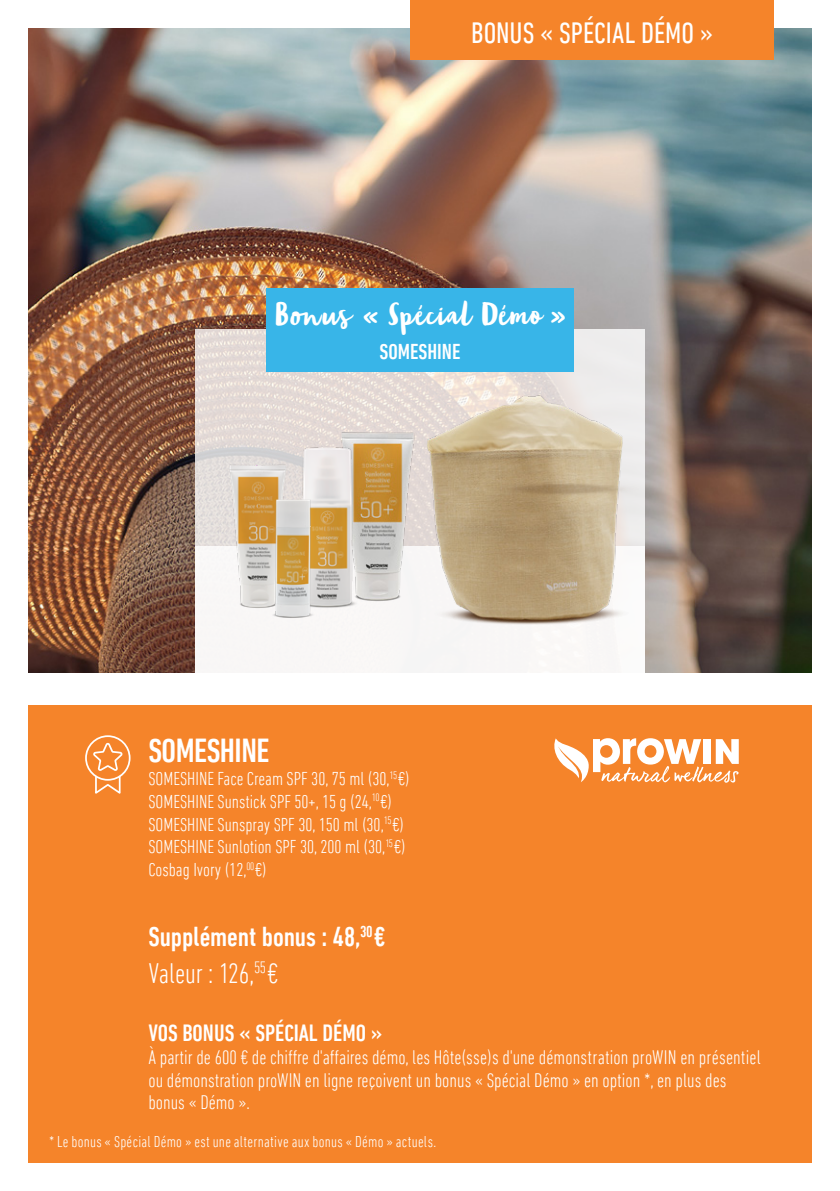
<style>
.page{position:relative;width:840px;height:1191px;background:#fff}
.page>*{position:absolute;margin:0;border:0;box-sizing:border-box;transform-origin:0 0}
.t1{font:500 condensed 34px "DIN Next LT Pro";letter-spacing:-.015em;color:#fff}
.t2{font:condensed 30px "DIN Next LT Pro";color:#fff}
.t3{font:300 condensed 28.8px "DIN Next LT Pro";letter-spacing:-.01em;color:#fff}
.t4{font:500 condensed 28px "DIN Next LT Pro";color:#fff}
.t5{font:25.6px "Blog Script";letter-spacing:.015em;color:#fff}
.t6{font:500 condensed 24px "DIN Next LT Pro";color:#fff}
.t7{font:500 condensed 22px "DIN Next LT Pro";color:#fff}
.t8{font:300 condensed 20px/22.8px "DIN Next LT Pro";color:#fff}
.t9{font:300 condensed 19px/22.8px "DIN Next LT Pro";color:#fff}
.t10{font:300 condensed 16px "DIN Next LT Pro";letter-spacing:.015em;color:#fff}
</style>
<div class="page">
<img style="left:28px;top:28px;width:783px;height:644px">
<div style="left:410px;top:0;width:363px;height:59px;background:#f5842a"></div>
<div style="left:28px;top:704px;width:783px;height:458px;background:#f5842a"></div>
<svg style="left:554px;top:738px;width:184px;height:44px"></svg>
<div style="left:85px;top:735px;width:45px;height:45px;border:5px solid #fff;border-radius:50%"></div>
<div style="left:88px;top:738px;width:40px;height:40px;background:#f5842a;border-radius:50%"></div>
<div style="left:87px;top:737px;width:42px;height:42px;border:2px solid #f5842a;border-radius:50%"></div>
<svg style="left:92px;top:741px;width:32px;height:53px"></svg>
<svg style="left:195px;top:329px;width:449px;height:95px;background:#e4dcd8"></svg>
<div style="left:195px;top:546px;width:449px;height:128px;background:#f8f7f6"></div>
<img style="left:356px;top:334px;width:338px;height:338px">
<img style="left:249px;top:388px;width:257px;height:257px">
<img style="left:144px;top:424px;width:72px;height:227px">
<img style="left:216px;top:417px;width:221px;height:221px">
<img style="left:182px;top:446px;width:220px;height:220px">
<div style="left:266px;top:288px;width:307px;height:83px;background:#38b5e8"></div>
<h2 class="t2" style="left:471px;top:16px;width:243px">BONUS « SPÉCIAL DÉMO »</h2>
<p class="t5" style="left:274px;top:300px;width:293px">Bonus « Spécial Démo »</p>
<p class="t7" style="left:379px;top:339px;width:82px">SOMESHINE</p>
<h1 class="t1" style="left:148px;top:731px;width:122px">SOMESHINE</h1>
<p class="t9" style="left:148px;top:767px;width:263px">SOMESHINE Face Cream SPF 30, 75 ml (30,<sup>15</sup> €)<br>SOMESHINE Sunstick SPF 50+, 15 g (24,<sup>10</sup> €)<br>SOMESHINE Sunspray SPF 30, 150 ml (30,<sup>15</sup> €)<br>SOMESHINE Sunlotion SPF 30, 200 ml (30,<sup>15</sup> €)<br>Cosbag Ivory (12,<sup>00</sup> €)</p>
<h3 class="t4" style="left:148px;top:921px;width:238px">Supplément bonus : 48,<sup>30</sup> €</h3>
<h3 class="t3" style="left:148px;top:957px;width:131px">Valeur : 126,<sup>55</sup> €</h3>
<p class="t6" style="left:148px;top:1019px;width:235px">VOS BONUS « SPÉCIAL DÉMO »</p>
<p class="t8" style="left:148px;top:1045px;width:613px">À partir de 600 € de chiffre d'affaires démo, les Hôte(sse)s d'une démonstration proWIN en présentiel ou démonstration proWIN en ligne reçoivent un bonus « Spécial Démo » en option *, en plus des bonus « Démo ».</p>
<p class="t10" style="left:49px;top:1132px;width:388px">* Le bonus « Spécial Démo » est une alternative aux bonus « Démo » actuels.</p>
</div>
